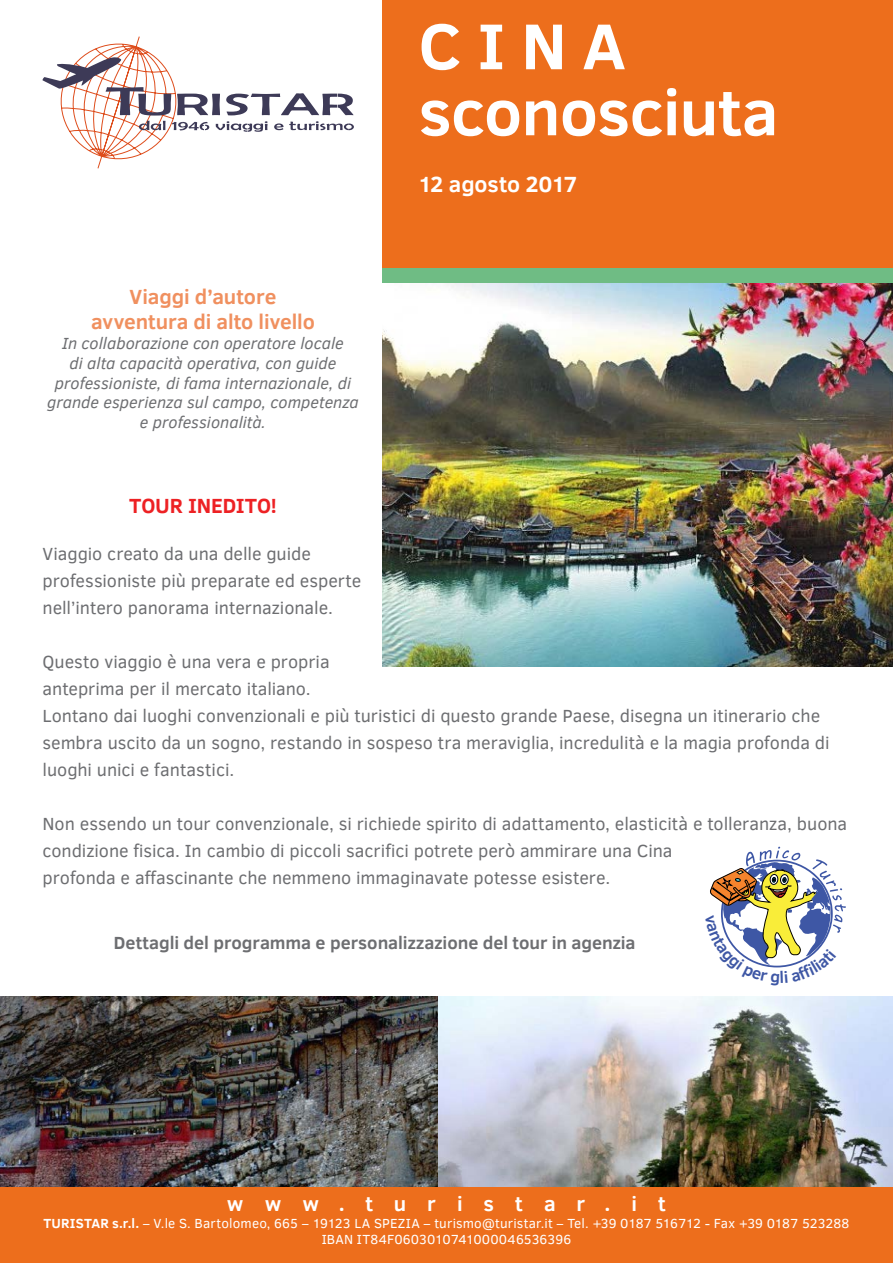
<style>
.page{position:relative;width:893px;height:1263px;background:#fff}
.page>*{position:absolute;margin:0;border:0;box-sizing:border-box;transform-origin:0 0}
.t1{font:700 66px/66px "Clear Sans";letter-spacing:-.01em;color:#fff}
.t2{font:700 22.5px "Clear Sans";letter-spacing:-.005em;color:#fff}
.t3{font:700 21px/25.2px "Clear Sans";letter-spacing:-.005em;color:#f0905f;text-align:center}
.t4{font:700 21px "Clear Sans";letter-spacing:1.005em;color:#fff}
.t5{font:700 21px "Clear Sans";letter-spacing:-.005em;color:#ed2124}
.t6{font:18px/27px "Clear Sans";letter-spacing:-.005em;color:#6d6e71}
.t7{font:700 18px "Clear Sans";letter-spacing:-.005em;color:#6d6e71}
.t8{font:italic 16.5px/19.8px "Clear Sans";color:#6d6e71;text-align:center}
.t9{font:13.5px/16.2px "Clear Sans";letter-spacing:.01em;color:#fff;text-align:center}
.s1{font-weight:700}
</style>
<div class="page">
<img style="left:0;top:996px;width:438px;height:191px">
<img style="left:439px;top:996px;width:454px;height:191px">
<img style="left:382px;top:283px;width:511px;height:383px">
<div style="left:382px;top:245px;width:511px;height:38px;background:#6fbc84"></div>
<svg style="left:42px;top:37px;width:312px;height:131px"></svg>
<div style="left:0;top:1187px;width:893px;height:76px;background:#ed6e1c"></div>
<div style="left:382px;top:0;width:511px;height:268px;background:#ed6e1c"></div>
<svg style="left:710px;top:846px;width:136px;height:122px"></svg>
<h1 class="t1" style="left:418px;top:11px;width:362px">C I N A sconosciuta</h1>
<p class="t3" style="left:91px;top:283px;width:225px">Viaggi d’autore avventura di alto livello</p>
<p class="t8" style="left:47px;top:333px;width:313px">In collaborazione con operatore locale<br>di alta capacità operativa, con guide professioniste, di fama internazionale, di grande esperienza sul campo, competenza e professionalità.</p>
<p class="t2" style="left:418px;top:168px;width:161px">12 agosto 2017</p>
<p class="t5" style="left:129px;top:490px;width:149px">TOUR INEDITO!</p>
<p class="t6" style="left:43px;top:540px;width:320px">Viaggio creato da una delle guide professioniste più preparate ed esperte nell’intero panorama internazionale.</p>
<p class="t6" style="left:43px;top:648px;width:789px">Questo viaggio è una vera e propria<br>anteprima per il mercato italiano.<br>Lontano dai luoghi convenzionali e più turistici di questo grande Paese, disegna un itinerario che sembra uscito da un sogno, restando in sospeso tra meraviglia, incredulità e la magia profonda di luoghi unici e fantastici.</p>
<p class="t6" style="left:43px;top:810px;width:806px">Non essendo un tour convenzionale, si richiede spirito di adattamento, elasticità e tolleranza, buona condizione fisica. In cambio di piccoli sacrifici potrete però ammirare una Cina<br>profonda e affascinante che nemmeno immaginavate potesse esistere.</p>
<p class="t7" style="left:114px;top:929px;width:523px">Dettagli del programma e personalizzazione del tour in agenzia</p>
<p class="t4" style="left:227px;top:1189px;width:440px">www.turistar.it</p>
<p class="t9" style="left:44px;top:1215px;width:807px"><span class="s1">TURISTAR s.r.l.</span> – V.le S. Bartolomeo, 665 – 19123 LA SPEZIA – turismo@turistar.it – Tel. +39 0187 516712 - Fax +39 0187 523288<br>IBAN IT84F0603010741000046536396</p>
</div>
